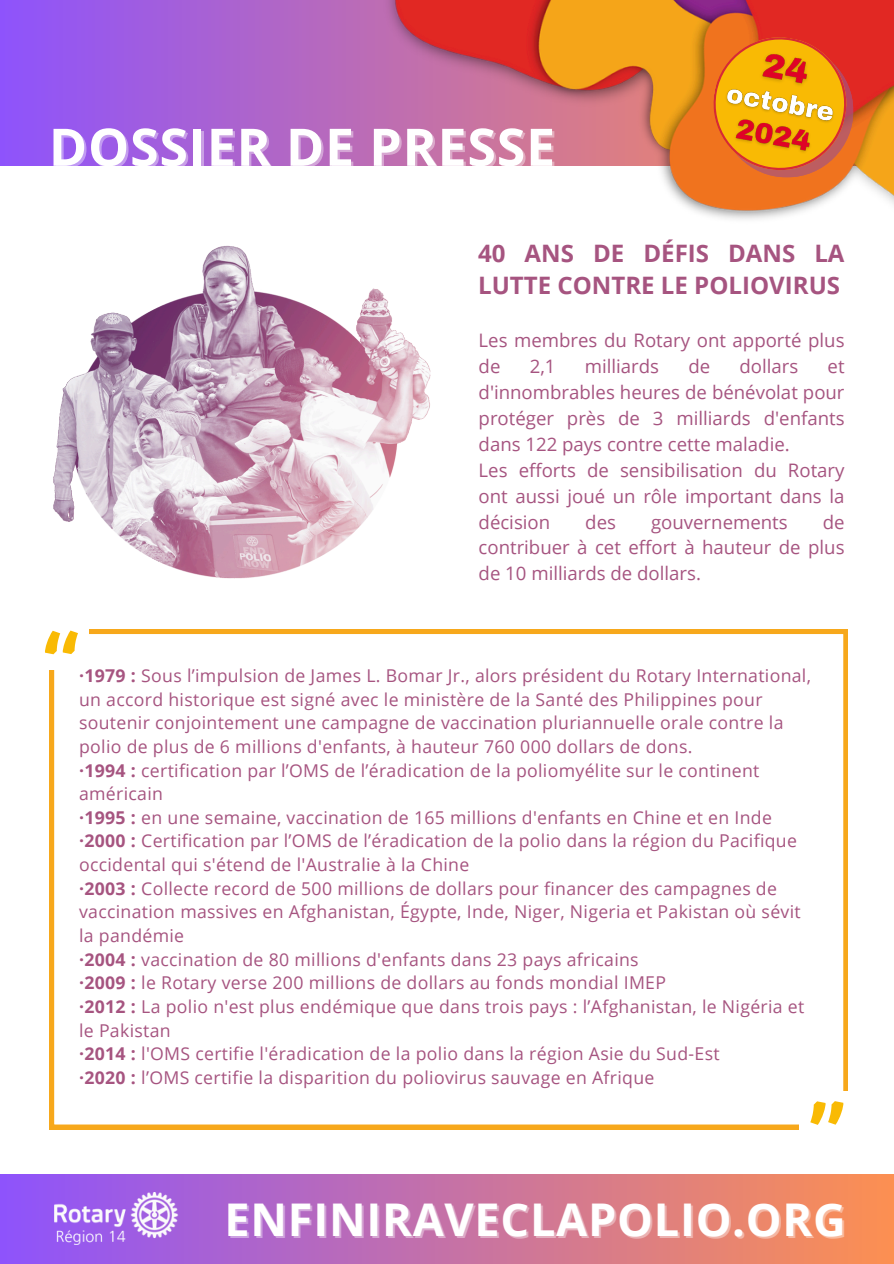
<style>
.page{position:relative;width:894px;height:1264px;background:#fff}
.page>*{position:absolute;margin:0;border:0;box-sizing:border-box;transform-origin:0 0}
.t1{font:700 51.75px "Open Sans";letter-spacing:.015em;color:#fff}
.t2{font:700 45.15px "Open Sans";letter-spacing:.015em;color:#fff}
.t3{font:700 24px/32.7px "Open Sans";color:#a65480}
.t4{font:18.6px/25.8px "Open Sans";color:#a65480;text-align:justify}
.t5{font:17.7px/23.7px "Open Sans";letter-spacing:.02em;color:#a65480}
.s1{font-weight:700}
</style>
<div class="page">
<svg style="left:50px;top:629px;width:797px;height:499px"></svg>
<div style="left:28px;top:622px;width:60px;height:47px;background:#fff"></div>
<div style="left:798px;top:1091px;width:61px;height:47px;background:#fff"></div>
<img style="left:53px;top:245px;width:378px;height:334px">
<svg style="left:0;top:0;width:349px;height:166px;background:#a35eda"></svg>
<img style="left:349px;top:0;width:544px;height:220px">
<svg style="left:707px;top:32px;width:146px;height:145px;background:#e56a25"></svg>
<img style="left:728px;top:131px;width:90px;height:28px">
<img style="left:716px;top:76px;width:126px;height:55px">
<img style="left:753px;top:45px;width:64px;height:48px">
<div style="left:0;top:1174px;width:893px;height:89px;background:linear-gradient(to right,#8e53fc,#fc8f51)"></div>
<img style="left:54px;top:1191px;width:130px;height:53px">
<p class="t1" style="left:49px;top:110px;width:507px">DOSSIER DE PRESSE</p>
<p class="t3" style="left:478px;top:236px;width:368px">40 ANS DE DÉFIS DANS LA<br>LUTTE CONTRE LE POLIOVIRUS</p>
<p class="t4" style="left:478px;top:327px;width:367px">Les membres du Rotary ont apporté plus de</p>
<p class="t4" style="left:529px;top:353px;width:27px">2,1</p>
<p class="t4" style="left:584px;top:353px;width:76px">milliards</p>
<p class="t4" style="left:688px;top:353px;width:23px">de</p>
<p class="t4" style="left:739px;top:353px;width:60px">dollars</p>
<p class="t4" style="left:478px;top:353px;width:367px;text-indent:349px">et d'innombrables heures de bénévolat pour protéger près de 3 milliards d'enfants dans 122 pays contre cette maladie.</p>
<h4 class="t4" style="left:478px;top:456px;width:367px">Les efforts de sensibilisation du Rotary ont aussi joué un rôle important dans la décision</h4>
<h4 class="t4" style="left:478px;top:508px;width:367px;text-indent:344px">de contribuer à cet effort à hauteur de plus de 10 milliards de dollars.</h4>
<h4 class="t4" style="left:585px;top:508px;width:32px">des</h4>
<h4 class="t4" style="left:651px;top:508px;width:138px">gouvernements</h4>
<p class="t5" style="left:79px;top:663px;width:733px"><span class="s1">·1979 :</span> Sous l’impulsion de James L. Bomar Jr., alors président du Rotary International, un accord historique est signé avec le ministère de la Santé des Philippines pour soutenir conjointement une campagne de vaccination pluriannuelle orale contre la polio de plus de 6 millions d'enfants, à hauteur 760 000 dollars de dons.</p>
<p class="t5" style="left:79px;top:757px;width:681px"><span class="s1">·1994 :</span> certification par l’OMS de l’éradication de la poliomyélite sur le continent américain</p>
<p class="t5" style="left:79px;top:805px;width:694px"><span class="s1">·1995 :</span> en une semaine, vaccination de 165 millions d'enfants en Chine et en Inde</p>
<p class="t5" style="left:79px;top:828px;width:719px"><span class="s1">·2000 :</span> Certification par l’OMS de l’éradication de la polio dans la région du Pacifique occidental qui s'étend de l'Australie à la Chine</p>
<p class="t5" style="left:79px;top:876px;width:723px"><span class="s1">·2003 :</span> Collecte record de 500 millions de dollars pour financer des campagnes de vaccination massives en Afghanistan, Égypte, Inde, Niger, Nigeria et Pakistan où sévit la pandémie</p>
<p class="t5" style="left:79px;top:946px;width:561px"><span class="s1">·2004 :</span> vaccination de 80 millions d'enfants dans 23 pays africains</p>
<p class="t5" style="left:79px;top:970px;width:588px"><span class="s1">·2009 :</span> le Rotary verse 200 millions de dollars au fonds mondial IMEP</p>
<p class="t5" style="left:79px;top:994px;width:726px"><span class="s1">·2012 :</span> La polio n'est plus endémique que dans trois pays : l’Afghanistan, le Nigéria et le Pakistan</p>
<p class="t5" style="left:79px;top:1041px;width:642px"><span class="s1">·2014 :</span> l'OMS certifie l'éradication de la polio dans la région Asie du Sud-Est</p>
<p class="t5" style="left:79px;top:1065px;width:576px"><span class="s1">·2020 :</span> l’OMS certifie la disparition du poliovirus sauvage en Afrique</p>
<h2 class="t2" style="left:224px;top:1187px;width:622px">ENFINIRAVECLAPOLIO.ORG</h2>
</div>
